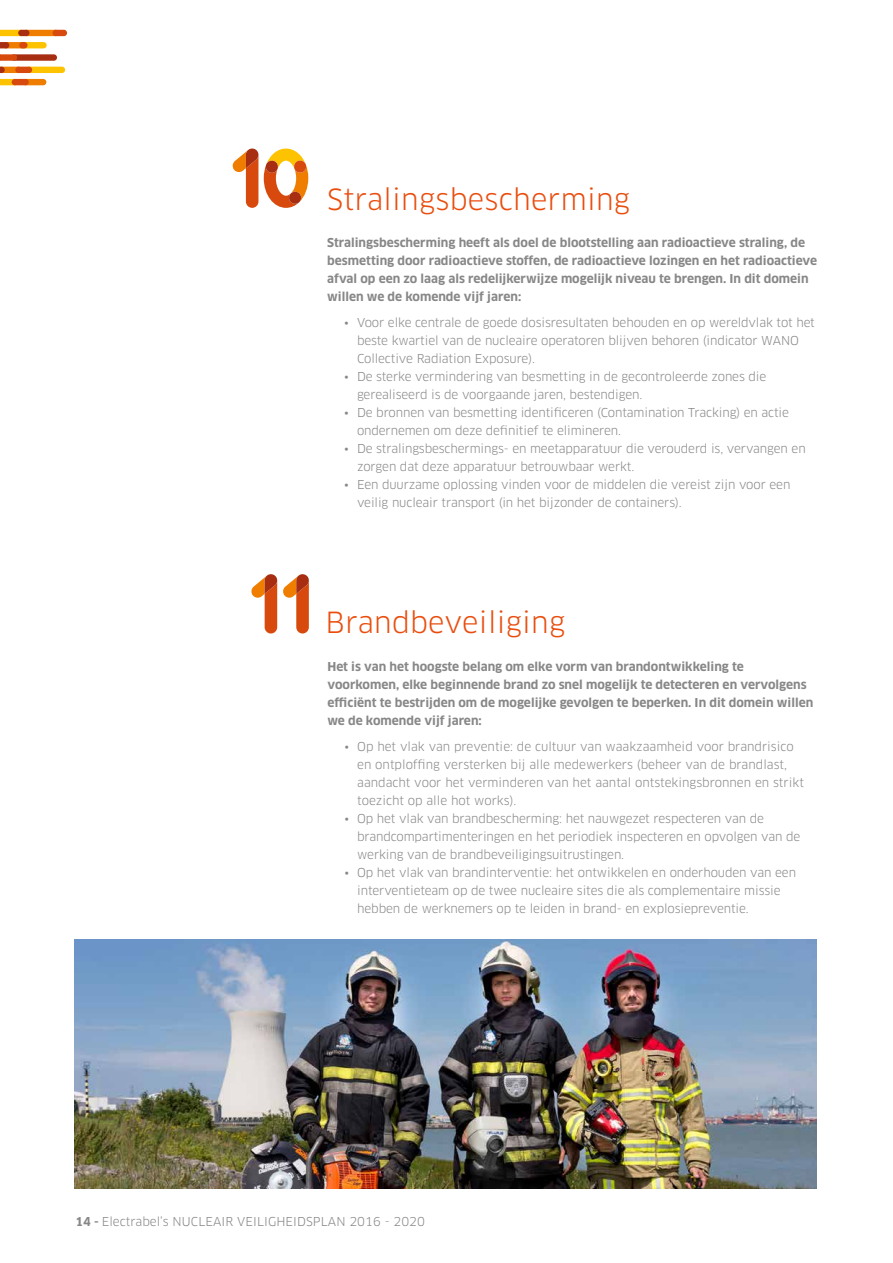
<style>
.page{position:relative;width:893px;height:1263px;background:#fff}
.page>*{position:absolute;margin:0;border:0;box-sizing:border-box;transform-origin:0 0}
.t1{font:28.5px "Clan OT";letter-spacing:.01em;color:#e94e0f}
.t2{font:12px/18px "Clan OT";letter-spacing:-.01em;color:#878787}
.t3{font:700 12px/18px "Clan OT";color:#878787}
.t4{font:12px "Clan OT";letter-spacing:.01em;color:#878787}
.s1{font-weight:700}
</style>
<div class="page">
<div style="left:11px;top:54px;width:46px;height:7px;background:#a82e11;border-radius:3px"></div>
<svg style="left:0;top:54px;width:17px;height:7px"></svg>
<div style="left:21px;top:42px;width:26px;height:6px;background:#fdc300;border-radius:3px"></div>
<div style="left:3px;top:42px;width:23px;height:6px;background:#ef7d00;border-radius:3px"></div>
<div style="left:19px;top:42px;width:9px;height:6px;background:#d7490c;border-radius:3px"></div>
<svg style="left:0;top:42px;width:9px;height:6px"></svg>
<svg style="left:0;top:30px;width:19px;height:6px"></svg>
<div style="left:23px;top:30px;width:36px;height:6px;background:#ef7d00;border-radius:3px"></div>
<div style="left:53px;top:30px;width:14px;height:6px;background:#d7490c;border-radius:3px"></div>
<div style="left:18px;top:30px;width:11px;height:6px;background:#a82e11;border-radius:3px"></div>
<div style="left:22px;top:79px;width:24px;height:6px;background:#ef7d00;border-radius:3px"></div>
<svg style="left:0;top:79px;width:13px;height:6px"></svg>
<div style="left:12px;top:79px;width:17px;height:6px;background:#d7490c;border-radius:3px"></div>
<div style="left:26px;top:67px;width:39px;height:6px;background:#fdc300;border-radius:3px"></div>
<div style="left:15px;top:67px;width:17px;height:6px;background:#d7490c;border-radius:3px"></div>
<svg style="left:0;top:67px;width:17px;height:6px"></svg>
<svg style="left:251px;top:574px;width:58px;height:59px"></svg>
<svg style="left:264px;top:149px;width:44px;height:59px"></svg>
<svg style="left:232px;top:149px;width:26px;height:59px"></svg>
<img style="left:74px;top:940px;width:742px;height:248px">
<h1 class="t1" style="left:327px;top:183px;width:304px">Stralingsbescherming</h1>
<p class="t3" style="left:327px;top:233px;width:491px">Stralingsbescherming heeft als doel de blootstelling aan radioactieve straling, de besmetting door radioactieve stoffen, de radioactieve lozingen en het radioactieve afval op een zo laag als redelijkerwijze mogelijk niveau te brengen. In dit domein willen we de komende vijf jaren:</p>
<p class="t2" style="left:357px;top:314px;width:459px;text-indent:-13px">• Voor elke centrale de goede dosisresultaten behouden en op wereldvlak tot het beste kwartiel van de nucleaire operatoren blijven behoren (indicator WANO<br>Collective Radiation Exposure).</p>
<p class="t2" style="left:357px;top:368px;width:411px;text-indent:-13px">• De sterke vermindering van besmetting in de gecontroleerde zones die gerealiseerd is de voorgaande jaren, bestendigen.</p>
<p class="t2" style="left:357px;top:404px;width:434px;text-indent:-13px">• De bronnen van besmetting identificeren (Contamination Tracking) en actie ondernemen om deze definitief te elimineren.</p>
<p class="t2" style="left:357px;top:440px;width:450px;text-indent:-13px">• De stralingsbeschermings- en meetapparatuur die verouderd is, vervangen en zorgen dat deze apparatuur betrouwbaar werkt.</p>
<p class="t2" style="left:357px;top:476px;width:435px;text-indent:-13px">• Een duurzame oplossing vinden voor de middelen die vereist zijn voor een veilig nucleair transport (in het bijzonder de containers).</p>
<h1 class="t1" style="left:326px;top:606px;width:241px">Brandbeveiliging</h1>
<p class="t3" style="left:327px;top:657px;width:487px">Het is van het hoogste belang om elke vorm van brandontwikkeling te voorkomen, elke beginnende brand zo snel mogelijk te detecteren en vervolgens efficiënt te bestrijden om de mogelijke gevolgen te beperken. In dit domein willen we de komende vijf jaren:</p>
<p class="t2" style="left:357px;top:738px;width:448px;text-indent:-13px">• Op het vlak van preventie: de cultuur van waakzaamheid voor brandrisico en ontploffing versterken bij alle medewerkers (beheer van de brandlast, aandacht voor het verminderen van het aantal ontstekingsbronnen en strikt toezicht op alle hot works).</p>
<p class="t2" style="left:357px;top:810px;width:445px;text-indent:-13px">• Op het vlak van brandbescherming: het nauwgezet respecteren van de brandcompartimenteringen en het periodiek inspecteren en opvolgen van de werking van de brandbeveiligingsuitrustingen.</p>
<p class="t2" style="left:357px;top:864px;width:440px;text-indent:-13px">• Op het vlak van brandinterventie: het ontwikkelen en onderhouden van een interventieteam op de twee nucleaire sites die als complementaire missie hebben de werknemers op te leiden in brand- en explosiepreventie.</p>
<p class="t4" style="left:75px;top:1214px;width:351px"><span class="s1">14 -</span> Electrabel’s NUCLEAIR VEILIGHEIDSPLAN 2016 - 2020</p>
</div>
